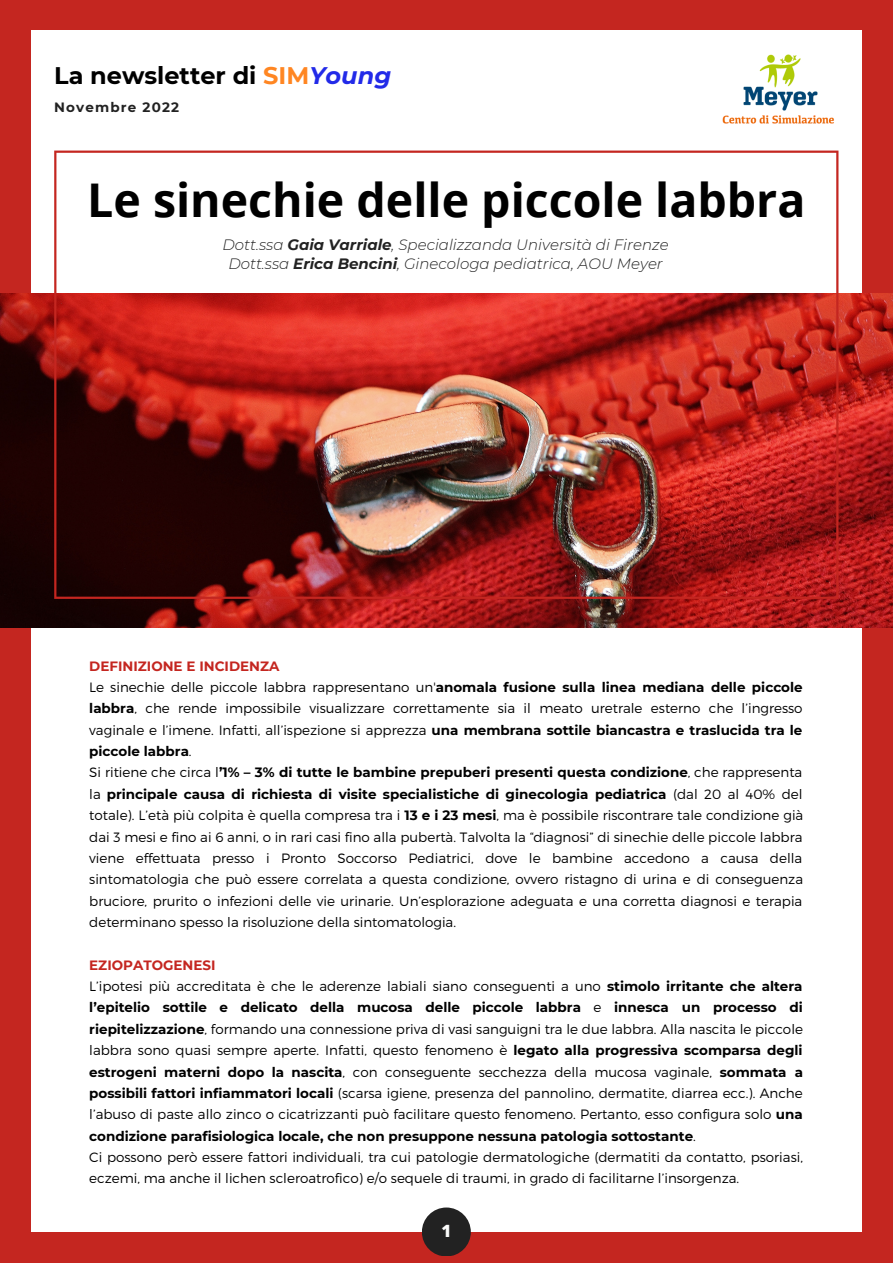
<style>
.page{position:relative;width:893px;height:1264px;background:#fff}
.page>*{position:absolute;margin:0;border:0;box-sizing:border-box;transform-origin:0 0}
.t1{font:700 46.5px "Open Sans";color:#000}
.t2{font:700 24px "Montserrat";color:#000}
.t3{font:800 16.95px "Open Sans";color:#fbfcfb}
.t4{font:italic 300 15px/19px "Montserrat";color:#222;text-align:center}
.t5{font:300 13.5px/21.3px "Montserrat";color:#000}
.t6{font:700 13.5px "Montserrat";letter-spacing:.085em;color:#222}
.s1{color:#ff8622}
.s2{font-style:italic;color:#222ae8}
.s3{font-weight:700}
.s4{font-weight:700;color:#c42620}
</style>
<div class="page">
<div style="left:0;top:0;width:892px;height:1262px;background:#c42620"></div>
<div style="left:31px;top:30px;width:830px;height:1201px;background:#fff"></div>
<div style="left:422px;top:1207px;width:49px;height:49px;background:#222;border-radius:50%"></div>
<img style="left:722px;top:54px;width:112px;height:70px">
<img style="left:0;top:293px;width:892px;height:334px">
<img style="left:54px;top:150px;width:784px;height:449px">
<h2 class="t2" style="left:54px;top:60px;width:338px">La newsletter di <span class="s1">SIM</span><span class="s2">Young</span></h2>
<p class="t6" style="left:54px;top:99px;width:126px">Novembre 2022</p>
<h1 class="t1" style="left:87px;top:167px;width:719px">Le sinechie delle piccole labbra</h1>
<p class="t4" style="left:222px;top:235px;width:447px">Dott.ssa <span class="s3">Gaia Varriale</span>, Specializzanda Università di Firenze<br>Dott.ssa <span class="s3">Erica Bencini</span>, Ginecologa pediatrica, AOU Meyer</p>
<p class="t5" style="left:89px;top:654px;width:715px"><span class="s4">DEFINIZIONE E INCIDENZA<br></span>Le sinechie delle piccole labbra rappresentano un'<span class="s3">anomala fusione sulla linea mediana delle piccole labbra</span>, che rende impossibile visualizzare correttamente sia il meato uretrale esterno che l’ingresso vaginale e l’imene. Infatti, all’ispezione si apprezza <span class="s3">una membrana sottile biancastra e traslucida tra le piccole labbra</span>.<br>Si ritiene che circa l<span class="s3">’1% – 3% di tutte le bambine prepuberi presenti questa condizione</span>, che rappresenta la <span class="s3">principale causa di richiesta di visite specialistiche di ginecologia pediatrica</span> (dal 20 al 40% del totale). L’età più colpita è quella compresa tra i <span class="s3">13 e i 23 mesi</span>, ma è possibile riscontrare tale condizione già dai 3 mesi e fino ai 6 anni, o in rari casi fino alla pubertà. Talvolta la “diagnosi” di sinechie delle piccole labbra viene effettuata presso i Pronto Soccorso Pediatrici, dove le bambine accedono a causa della sintomatologia che può essere correlata a questa condizione, ovvero ristagno di urina e di conseguenza bruciore, prurito o infezioni delle vie urinarie. Un’esplorazione adeguata e una corretta diagnosi e terapia determinano spesso la risoluzione della sintomatologia.</p>
<p class="t5" style="left:89px;top:953px;width:715px"><span class="s4">EZIOPATOGENESI<br></span>L’ipotesi più accreditata è che le aderenze labiali siano conseguenti a uno <span class="s3">stimolo irritante che altera l’epitelio sottile e delicato della mucosa delle piccole labbra</span> e <span class="s3">innesca un processo di riepitelizzazione</span>, formando una connessione priva di vasi sanguigni tra le due labbra. Alla nascita le piccole labbra sono quasi sempre aperte. Infatti, questo fenomeno è <span class="s3">legato alla progressiva scomparsa degli estrogeni materni dopo la nascita</span>, con conseguente secchezza della mucosa vaginale, <span class="s3">sommata a possibili fattori infiammatori locali</span> (scarsa igiene, presenza del pannolino, dermatite, diarrea ecc.). Anche l’abuso di paste allo zinco o cicatrizzanti può facilitare questo fenomeno. Pertanto, esso configura solo <span class="s3">una condizione parafisiologica locale, che non presuppone nessuna patologia sottostante</span>.<br>Ci possono però essere fattori individuali, tra cui patologie dermatologiche (dermatiti da contatto, psoriasi, eczemi, ma anche il lichen scleroatrofico) e/o sequele di traumi, in grado di facilitarne l’insorgenza.</p>
<p class="t3" style="left:441px;top:1219px;width:11px">1</p>
</div>
